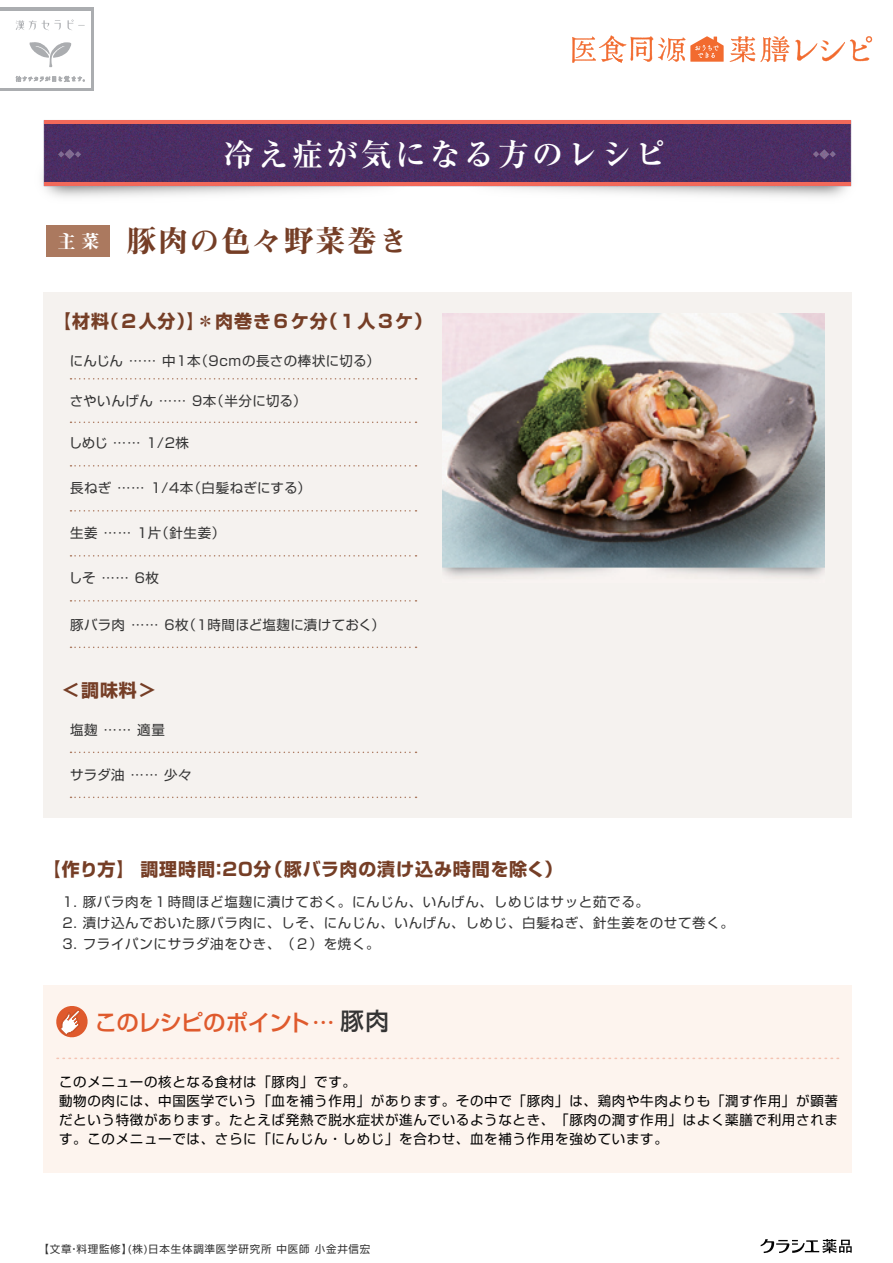
<style>
.page{position:relative;width:893px;height:1263px;background:#fff}
.page>*{position:absolute;margin:0;border:0;box-sizing:border-box;transform-origin:0 0}
.t1{font:700 31.2px "Ryumin Pro";letter-spacing:.1em;color:#fff}
.t2{font:30px "Midashi Min Pro MA31";letter-spacing:.05em;color:#753e26}
.t3{font:500 22.5px "Shin Go Pro";letter-spacing:-.04em;color:#df5a2d}
.t4{font:700 18px "Shin Go Pro";letter-spacing:.05em;color:#753e26}
.t5{font:18px "Midashi Min Pro MA31";color:#fff}
.t6{font:13.5px/18.9px "Shin Go Pro";letter-spacing:.05em;color:#030303}
.t7{font:13.5px "Shin Go Pro";letter-spacing:.05em;color:#343434}
.t8{font:13.5px "Shin Go Pro";letter-spacing:.025em;color:#343434}
.t9{font:13.5px "Shin Go Pro";letter-spacing:.015em;color:#343434}
.t10{font:13.5px "Shin Go Pro";letter-spacing:.02em;color:#343434}
.t11{font:10.5px "Shin Go Pro";letter-spacing:.075em;color:#343434}
.s1{font-size:24px;color:#343434}
</style>
<div class="page">
<div style="left:44px;top:292px;width:808px;height:526px;background:#f5f2ef"></div>
<svg style="left:70px;top:378px;width:347px;height:2px"></svg>
<svg style="left:70px;top:422px;width:347px;height:1px"></svg>
<svg style="left:70px;top:465px;width:347px;height:2px"></svg>
<div style="left:44px;top:986px;width:808px;height:187px;background:#fdf4ee"></div>
<svg style="left:56px;top:1058px;width:782px;height:1px"></svg>
<svg style="left:56px;top:1006px;width:32px;height:32px"></svg>
<svg style="left:761px;top:1239px;width:91px;height:14px"></svg>
<svg style="left:70px;top:510px;width:347px;height:2px"></svg>
<svg style="left:70px;top:555px;width:347px;height:2px"></svg>
<svg style="left:70px;top:600px;width:347px;height:2px"></svg>
<svg style="left:70px;top:647px;width:347px;height:1px"></svg>
<svg style="left:70px;top:752px;width:347px;height:1px"></svg>
<svg style="left:70px;top:797px;width:347px;height:1px"></svg>
<img style="left:0;top:7px;width:873px;height:307px">
<hr style="left:44px;top:120px;width:807px;height:4px;background:#f2695a">
<hr style="left:44px;top:182px;width:807px;height:4px;background:#f2695a">
<svg style="left:813px;top:149px;width:23px;height:10px"></svg>
<svg style="left:58px;top:149px;width:23px;height:10px"></svg>
<img style="left:442px;top:313px;width:383px;height:264px">
<h3 class="t5" style="left:57px;top:227px;width:43px">主 菜</h3>
<h1 class="t1" style="left:223px;top:129px;width:444px">冷え症が気になる方のレシピ</h1>
<h2 class="t2" style="left:127px;top:218px;width:284px">豚肉の色々野菜巻き</h2>
<h3 class="t4" style="left:53px;top:307px;width:380px">【材料（２人分）】＊肉巻き６ケ分（１人３ケ）</h3>
<p class="t9" style="left:70px;top:350px;width:312px">にんじん …… 中１本（９cmの長さの棒状に切る）</p>
<p class="t8" style="left:70px;top:390px;width:238px">さやいんげん …… ９本（半分に切る）</p>
<p class="t7" style="left:69px;top:432px;width:122px">しめじ …… 1/2株</p>
<p class="t8" style="left:70px;top:477px;width:242px">長ねぎ …… 1/4本（白髪ねぎにする）</p>
<p class="t7" style="left:70px;top:522px;width:157px">生姜 …… １片（針生姜）</p>
<p class="t7" style="left:69px;top:567px;width:92px">しそ …… ６枚</p>
<p class="t10" style="left:70px;top:614px;width:316px">豚バラ肉 …… ６枚（１時間ほど塩麹に漬けておく）</p>
<h3 class="t4" style="left:62px;top:676px;width:95px">＜調味料＞</h3>
<p class="t7" style="left:70px;top:719px;width:96px">塩麹 …… 適量</p>
<p class="t7" style="left:70px;top:764px;width:123px">サラダ油 …… 少々</p>
<h3 class="t4" style="left:43px;top:855px;width:521px">【作り方】 調理時間：20分（豚バラ肉の漬け込み時間を除く）</h3>
<p class="t7" style="left:62px;top:891px;width:588px">1. 豚バラ肉を１時間ほど塩麹に漬けておく。にんじん、いんげん、しめじはサッと茹でる。</p>
<p class="t7" style="left:62px;top:912px;width:673px">2. 漬け込んでおいた豚バラ肉に、しそ、にんじん、いんげん、しめじ、白髪ねぎ、針生姜をのせて巻く。</p>
<p class="t7" style="left:62px;top:932px;width:319px">3. フライパンにサラダ油をひき、（２）を焼く。</p>
<h3 class="t3" style="left:95px;top:1003px;width:296px">このレシピのポイント… <span class="s1">豚肉</span></h3>
<p class="t6" style="left:59px;top:1071px;width:780px">このメニューの核となる食材は「豚肉」です。<br>動物の肉には、中国医学でいう「血を補う作用」があります。その中で「豚肉」は、鶏肉や牛肉よりも「潤す作用」が顕著だという特徴があります。たとえば発熱で脱水症状が進んでいるようなとき、「豚肉の潤す作用」はよく薬膳で利用されます。このメニューでは、さらに「にんじん・しめじ」を合わせ、血を補う作用を強めています。</p>
<p class="t11" style="left:39px;top:1240px;width:333px">【文章・料理監修】(株)日本生体調準医学研究所 中医師 小金井信宏</p>
</div>
